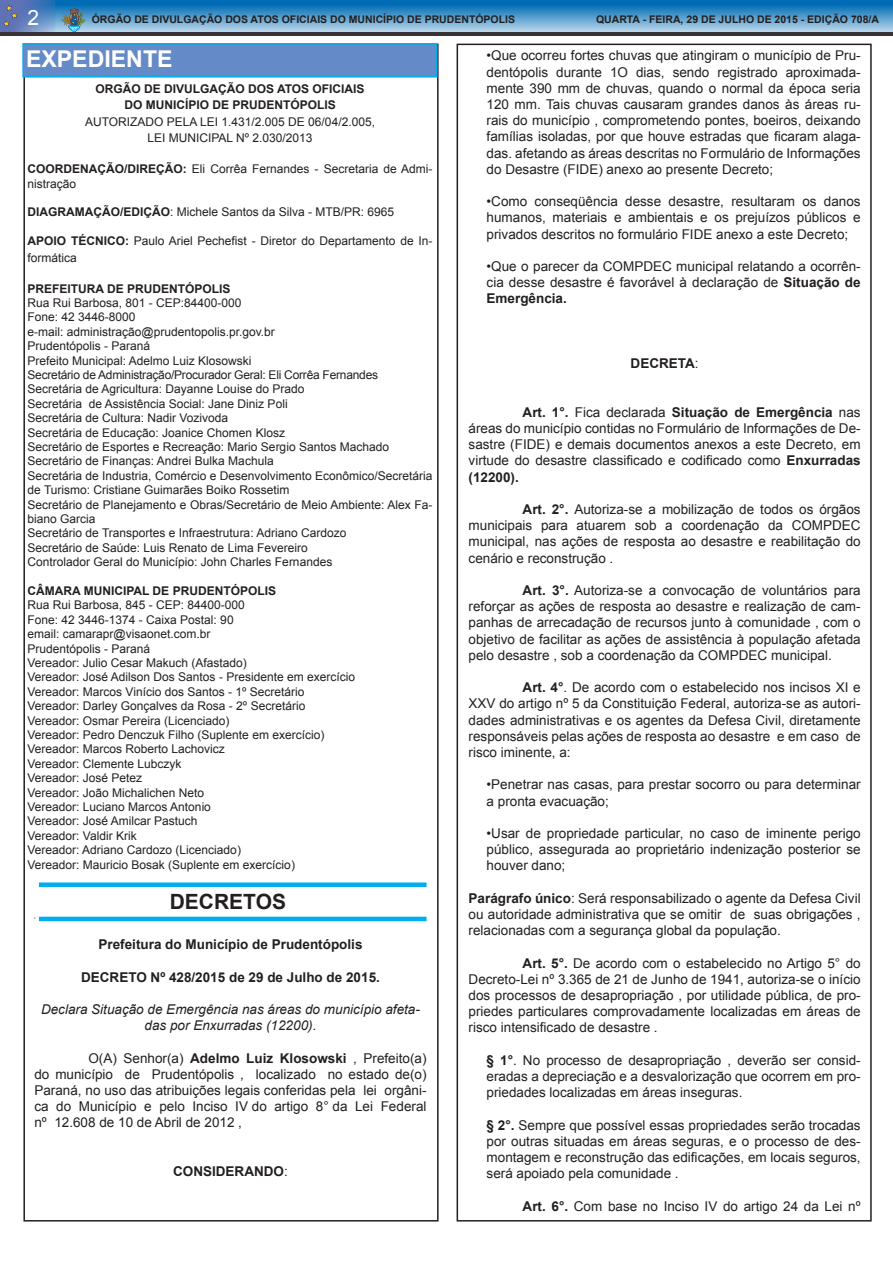
<style>
.page{position:relative;width:893px;height:1263px;background:#fff}
.page>*{position:absolute;margin:0;border:0;box-sizing:border-box;transform-origin:0 0}
.t1{font:700 23.1px "Arial";color:#fff}
.t2{font:700 21px "Arial";color:#231f20}
.t3{font:21px "Arial";color:#fff}
.t4{font:13.5px/16.2px "Arial";color:#231f20;text-align:justify}
.t5{font:700 13.5px "Arial";color:#231f20}
.t6{font:italic 13.5px/16.2px "Arial";color:#231f20;text-align:center}
.t7{font:12px/14.4px "Arial";color:#231f20}
.t8{font:700 12px "Arial";color:#231f20}
.t9{font:12px "Arial";letter-spacing:-.02em;color:#231f20}
.t10{font:700 10.5px "Arial";color:#231f20}
.s1{font-weight:700}
.s2{font-weight:400}
</style>
<div class="page">
<img style="left:56px;top:0;width:837px;height:32px">
<img style="left:0;top:0;width:56px;height:32px">
<svg style="left:3px;top:5px;width:15px;height:22px"></svg>
<svg style="left:59px;top:8px;width:27px;height:24px"></svg>
<hr style="left:0;top:32px;width:893px;height:4px;background:#383336">
<div style="left:22px;top:43px;width:415px;height:35px;background:#648bc7;border:2px solid #00aeef"></div>
<hr style="left:39px;top:917px;width:388px;height:4px;background:#00aeef">
<div style="left:39px;top:882px;width:388px;height:5px;background:#00aeef"></div>
<p class="t3" style="left:28px;top:4px;width:13px">2</p>
<p class="t10" style="left:92px;top:12px;width:425px">ÓRGÃO DE DIVULGAÇÃO DOS ATOS OFICIAIS DO MUNICÍPIO DE PRUDENTÓPOLIS</p>
<p class="t10" style="left:596px;top:12px;width:284px">QUARTA - FEIRA, 29 DE JULHO DE 2015 - EDIÇÃO 708/A</p>
<p class="t1" style="left:26px;top:43px;width:148px">EXPEDIENTE</p>
<p class="t8" style="left:95px;top:80px;width:271px">ORGÃO DE DIVULGAÇÃO DOS ATOS OFICIAIS</p>
<p class="t8" style="left:124px;top:97px;width:213px">DO MUNICÍPIO DE PRUDENTÓPOLIS</p>
<p class="t7" style="left:85px;top:114px;width:291px">AUTORIZADO PELA LEI 1.431/2.005 DE 06/04/2.005,</p>
<p class="t7" style="left:147px;top:131px;width:167px">LEI MUNICIPAL Nº 2.030/2013</p>
<p class="t7" style="left:28px;top:162px;width:406px"><span class="s1">COORDENAÇÃO/DIREÇÃO:</span> Eli Corrêa Fernandes - Secretaria de Admi&shy;nistração</p>
<p class="t7" style="left:28px;top:205px;width:368px"><span class="s1">DIAGRAMAÇÃO/EDIÇÃO</span>: Michele Santos da Silva - MTB/PR: 6965</p>
<p class="t7" style="left:28px;top:233px;width:406px;line-height:16.5px"><span class="s1">APOIO TÉCNICO:</span> Paulo Ariel Pechefist - Diretor do Departamento de In&shy;formática</p>
<p class="t8" style="left:28px;top:280px;width:204px">PREFEITURA DE PRUDENTÓPOLIS</p>
<p class="t7" style="left:28px;top:296px;width:216px">Rua Rui Barbosa, 801 - CEP:84400-000</p>
<p class="t7" style="left:28px;top:310px;width:110px">Fone: 42 3446-8000</p>
<p class="t7" style="left:28px;top:324px;width:249px">e-mail: administração@prudentopolis.pr.gov.br</p>
<p class="t7" style="left:28px;top:339px;width:124px">Prudentópolis - Paraná</p>
<p class="t7" style="left:28px;top:353px;width:226px">Prefeito Municipal: Adelmo Luiz Klosowski</p>
<p class="t9" style="left:28px;top:367px;width:352px">Secretário de Administração/Procurador Geral: Eli Corrêa Fernandes</p>
<p class="t7" style="left:28px;top:382px;width:278px">Secretária de Agricultura: Dayanne Louise do Prado</p>
<p class="t7" style="left:28px;top:396px;width:262px">Secretária de Assistência Social: Jane Diniz Poli</p>
<p class="t7" style="left:28px;top:411px;width:202px">Secretária de Cultura: Nadir Vozivoda</p>
<p class="t7" style="left:28px;top:425px;width:259px">Secretária de Educação: Joanice Chomen Klosz</p>
<p class="t7" style="left:28px;top:440px;width:363px">Secretário de Esportes e Recreação: Mario Sergio Santos Machado</p>
<p class="t7" style="left:28px;top:454px;width:248px">Secretário de Finanças: Andrei Bulka Machula</p>
<p class="t7" style="left:28px;top:468px;width:406px">Secretária de Industria, Comércio e Desenvolvimento Econômico/Secretária de Turismo: Cristiane Guimarães Boiko Rossetim</p>
<p class="t7" style="left:28px;top:497px;width:406px">Secretário de Planejamento e Obras/Secretário de Meio Ambiente: Alex Fa&shy;biano Garcia</p>
<p class="t7" style="left:28px;top:526px;width:320px">Secretário de Transportes e Infraestrutura: Adriano Cardozo</p>
<p class="t7" style="left:28px;top:540px;width:282px">Secretário de Saúde: Luis Renato de Lima Fevereiro</p>
<p class="t7" style="left:28px;top:555px;width:306px">Controlador Geral do Município: John Charles Fernandes</p>
<p class="t8" style="left:28px;top:583px;width:250px">CÂMARA MUNICIPAL DE PRUDENTÓPOLIS</p>
<p class="t7" style="left:28px;top:598px;width:219px">Rua Rui Barbosa, 845 - CEP: 84400-000</p>
<p class="t7" style="left:28px;top:612px;width:208px">Fone: 42 3446-1374 - Caixa Postal: 90</p>
<p class="t7" style="left:28px;top:627px;width:184px">email: camarapr@visaonet.com.br</p>
<p class="t7" style="left:28px;top:641px;width:124px">Prudentópolis - Paraná</p>
<p class="t7" style="left:28px;top:656px;width:221px">Vereador: Julio Cesar Makuch (Afastado)</p>
<p class="t7" style="left:28px;top:670px;width:329px">Vereador: José Adilson Dos Santos - Presidente em exercício</p>
<p class="t7" style="left:28px;top:684px;width:278px">Vereador: Marcos Vinício dos Santos - 1º Secretário</p>
<p class="t7" style="left:28px;top:699px;width:279px">Vereador: Darley Gonçalves da Rosa - 2º Secretário</p>
<p class="t7" style="left:28px;top:713px;width:204px">Vereador: Osmar Pereira (Licenciado)</p>
<p class="t7" style="left:28px;top:728px;width:298px">Vereador: Pedro Denczuk Filho (Suplente em exercício)</p>
<p class="t7" style="left:28px;top:742px;width:199px">Vereador: Marcos Roberto Lachovicz</p>
<p class="t7" style="left:28px;top:756px;width:156px">Vereador: Clemente Lubczyk</p>
<p class="t7" style="left:28px;top:771px;width:116px">Vereador: José Petez</p>
<p class="t7" style="left:28px;top:785px;width:178px">Vereador: João Michalichen Neto</p>
<p class="t7" style="left:28px;top:800px;width:185px">Vereador: Luciano Marcos Antonio</p>
<p class="t7" style="left:28px;top:814px;width:172px">Vereador: José Amilcar Pastuch</p>
<p class="t7" style="left:28px;top:828px;width:111px">Vereador: Valdir Krik</p>
<p class="t7" style="left:28px;top:843px;width:215px">Vereador: Adriano Cardozo (Licenciado)</p>
<p class="t7" style="left:28px;top:857px;width:269px">Vereador: Mauricio Bosak (Suplente em exercício)</p>
<p class="t2" style="left:170px;top:888px;width:118px">DECRETOS</p>
<p class="t5" style="left:98px;top:935px;width:266px">Prefeitura do Município de Prudentópolis</p>
<p class="t5" style="left:81px;top:968px;width:300px">DECRETO Nº 428/2015 de 29 de Julho de 2015.</p>
<p class="t6" style="left:41px;top:1001px;width:380px">Declara Situação de Emergência nas áreas do município afeta&shy;das por Enxurradas (12200).</p>
<p class="t4" style="left:34px;top:1050px;width:394px;text-indent:54px">O(A) Senhor(a) <span class="s1">Adelmo Luiz Klosowski</span> , Prefeito(a) do município de Prudentópolis , localizado no estado de(o)<br>Paraná, no uso das atribuições legais conferidas pela lei orgâni&shy;ca do Município e pelo Inciso IV do artigo 8° da Lei Federal nº 12.608 de 10 de Abril de 2012 ,</p>
<p class="t5" style="left:173px;top:1162px;width:116px">CONSIDERANDO<span class="s2">:</span></p>
<p class="t4" style="left:487px;top:48px;width:376px">•Que ocorreu fortes chuvas que atingiram o município de Pru&shy;dentópolis durante 1O dias, sendo registrado aproximada&shy;mente 390 mm de chuvas, quando o normal da época seria 120 mm. Tais chuvas causaram grandes danos às áreas ru&shy;rais do município , comprometendo pontes, boeiros, deixando famílias isoladas, por que houve estradas que ficaram alaga&shy;das. afetando as áreas descritas no Formulário de Informações do Desastre (FIDE) anexo ao presente Decreto;</p>
<p class="t4" style="left:487px;top:193px;width:376px">•Como conseqüência desse desastre, resultaram os danos humanos, materiais e ambientais e os prejuízos públicos e privados descritos no formulário FIDE anexo a este Decreto;</p>
<p class="t4" style="left:487px;top:258px;width:376px">•Que o parecer da COMPDEC municipal relatando a ocorrên&shy;cia desse desastre é favorável à declaração de <span class="s1">Situação de Emergência.</span></p>
<p class="t5" style="left:631px;top:354px;width:70px">DECRETA<span class="s2">:</span></p>
<p class="t4" style="left:469px;top:404px;width:394px;text-indent:54px"><span class="s1">Art. 1°.</span> Fica declarada <span class="s1">Situação de Emergência</span> nas áreas do município contidas no Formulário de Informações de De&shy;sastre (FIDE) e demais documentos anexos a este Decreto, em virtude do desastre classificado e codificado como <span class="s1">Enxurradas (12200).</span></p>
<p class="t4" style="left:469px;top:501px;width:394px;text-indent:54px"><span class="s1">Art. 2°.</span> Autoriza-se a mobilização de todos os órgãos municipais para atuarem sob a coordenação da COMPDEC municipal, nas ações de resposta ao desastre e reabilitação do cenário e reconstrução .</p>
<p class="t4" style="left:469px;top:582px;width:394px;text-indent:54px"><span class="s1">Art. 3°.</span> Autoriza-se a convocação de voluntários para reforçar as ações de resposta ao desastre e realização de cam&shy;panhas de arrecadação de recursos junto à comunidade , com o objetivo de facilitar as ações de assistência à população afetada pelo desastre , sob a coordenação da COMPDEC municipal.</p>
<p class="t4" style="left:469px;top:679px;width:394px;text-indent:54px"><span class="s1">Art. 4°</span>. De acordo com o estabelecido nos incisos XI e XXV do artigo nº 5 da Constituição Federal, autoriza-se as autori&shy;dades administrativas e os agentes da Defesa Civil, diretamente responsáveis pelas ações de resposta ao desastre e em caso de risco iminente, a:</p>
<p class="t4" style="left:487px;top:777px;width:376px">•Penetrar nas casas, para prestar socorro ou para determinar a pronta evacuação;</p>
<p class="t4" style="left:487px;top:825px;width:376px">•Usar de propriedade particular, no caso de iminente perigo público, assegurada ao proprietário indenização posterior se houver dano;</p>
<p class="t4" style="left:469px;top:890px;width:394px"><span class="s1">Parágrafo único</span>: Será responsabilizado o agente da Defesa Civil ou autoridade administrativa que se omitir de suas obrigações , relacionadas com a segurança global da população.</p>
<p class="t4" style="left:469px;top:955px;width:394px;text-indent:54px"><span class="s1">Art. 5°.</span> De acordo com o estabelecido no Artigo 5° do Decreto-Lei nº 3.365 de 21 de Junho de 1941, autoriza-se o início dos processos de desapropriação , por utilidade pública, de pro&shy;priedes particulares comprovadamente localizadas em áreas de risco intensificado de desastre .</p>
<p class="t4" style="left:487px;top:1052px;width:376px"><span class="s1">§ 1°</span>. No processo de desapropriação , deverão ser consid&shy;eradas a depreciação e a desvalorização que ocorrem em pro&shy;priedades localizadas em áreas inseguras.</p>
<p class="t4" style="left:487px;top:1117px;width:376px"><span class="s1">§ 2°.</span> Sempre que possível essas propriedades serão trocadas por outras situadas em áreas seguras, e o processo de des&shy;montagem e reconstrução das edificações, em locais seguros, será apoiado pela comunidade .</p>
<p class="t4" style="left:523px;top:1198px;width:340px"><span class="s1">Art. 6°.</span> Com base no Inciso IV do artigo 24 da Lei nº</p>
</div>
